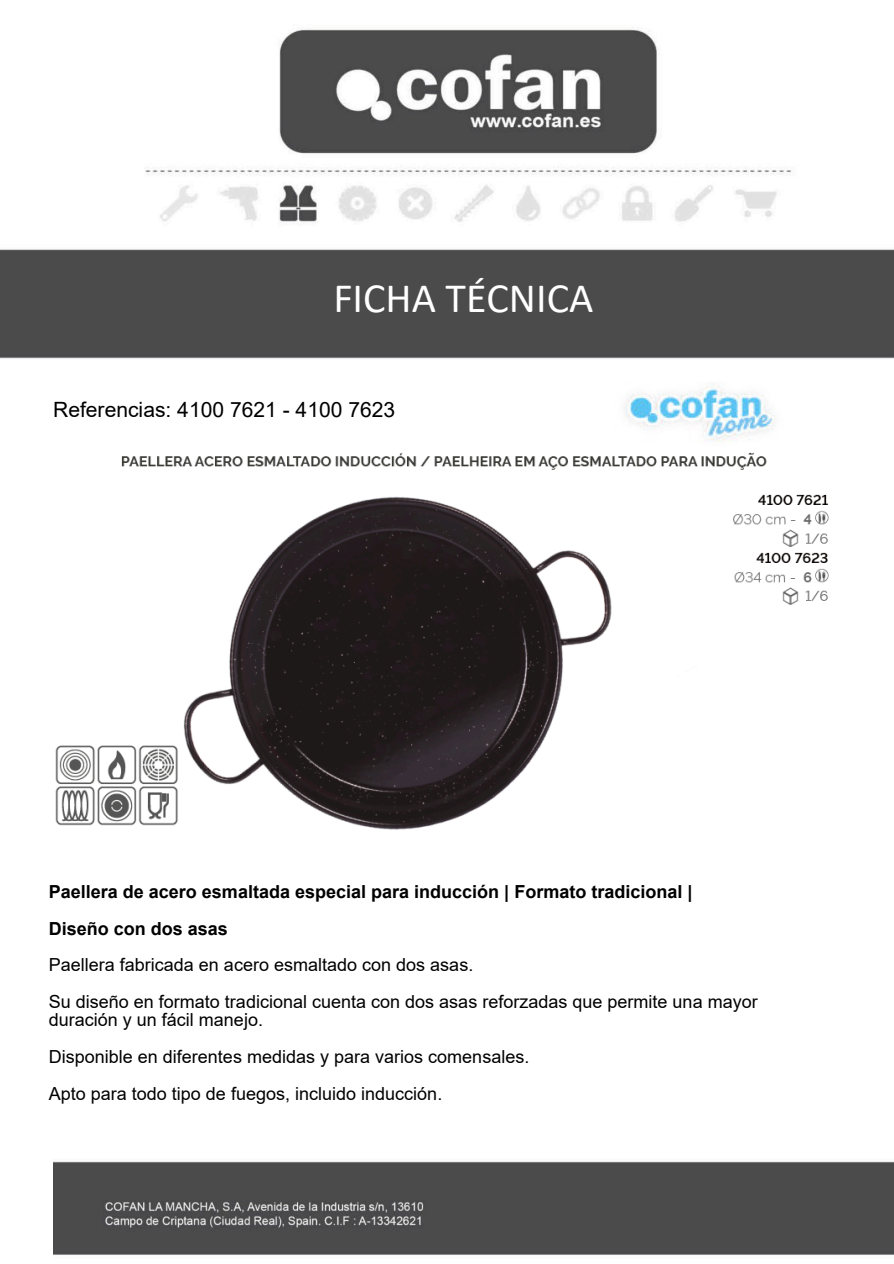
<style>
.page{position:relative;width:894px;height:1264px;background:#fff}
.page>*{position:absolute;margin:0;border:0;box-sizing:border-box;transform-origin:0 0}
.t1{font:42px "Calibri";color:#fff}
.t2{font:21px "Arial";color:#000}
.t3{font:18px/36.6px "Arial";color:#000}
.t4{font:700 18px/36.6px "Arial";color:#000}
</style>
<div class="page">
<img style="left:0;top:29px;width:893px;height:330px">
<img style="left:53px;top:1161px;width:840px;height:94px">
<img style="left:625px;top:384px;width:150px;height:58px">
<img style="left:55px;top:452px;width:774px;height:378px">
<h1 class="t1" style="left:333px;top:280px;width:261px">FICHA TÉCNICA</h1>
<p class="t2" style="left:53px;top:402px;width:343px">Referencias: 4100 7621 - 4100 7623</p>
<p class="t4" style="left:49px;top:875px;width:645px">Paellera de acero esmaltada especial para inducción | Formato tradicional |<br>Diseño con dos asas</p>
<p class="t3" style="left:49px;top:948px;width:710px">Paellera fabricada en acero esmaltado con dos asas.<br>Su diseño en formato tradicional cuenta con dos asas reforzadas que permite una mayor</p>
<p class="t3" style="left:49px;top:1003px;width:482px">duración y un fácil manejo.<br>Disponible en diferentes medidas y para varios comensales.<br>Apto para todo tipo de fuegos, incluido inducción.</p>
</div>
